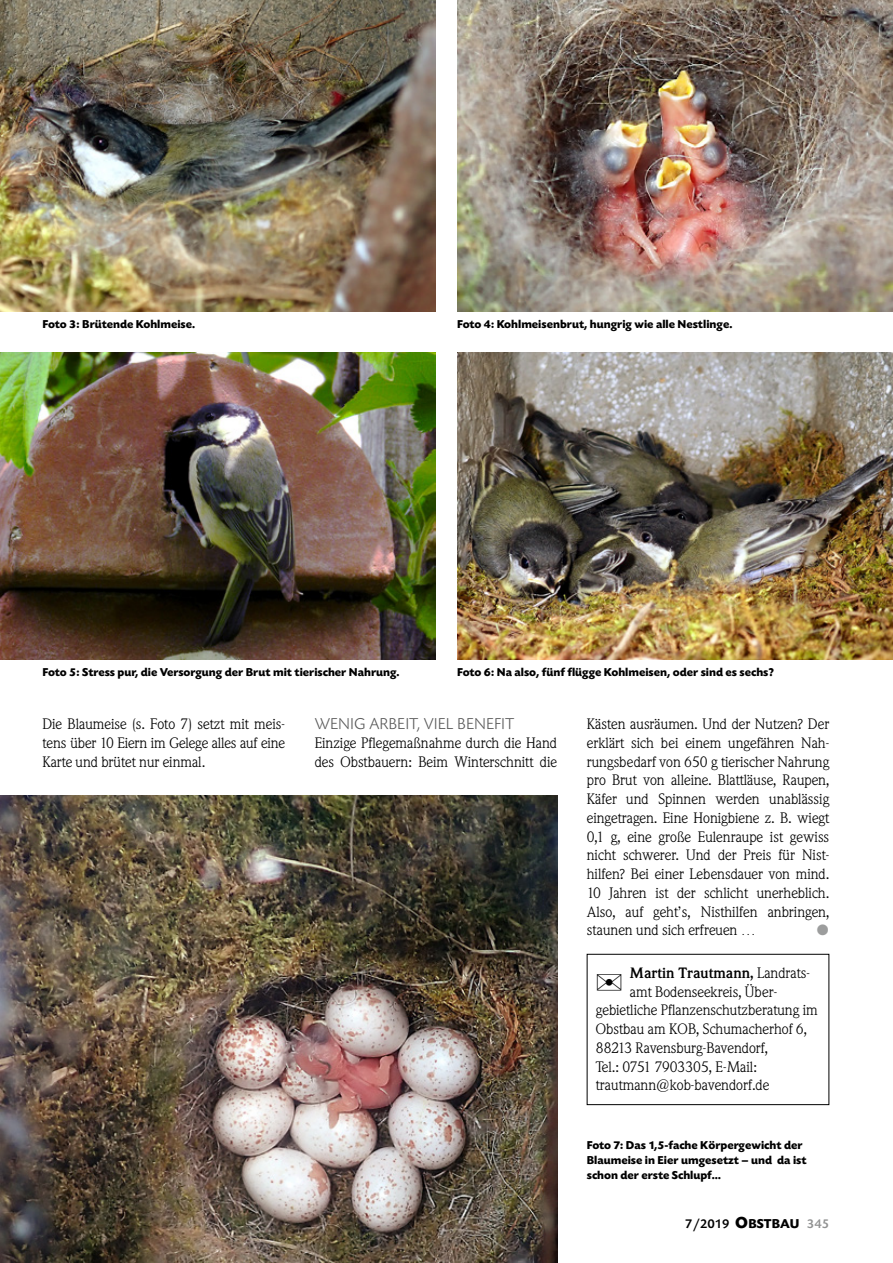
<style>
.page{position:relative;width:893px;height:1263px;background:#fff}
.page>*{position:absolute;margin:0;border:0;box-sizing:border-box;transform-origin:0 0}
.t1{font:300 16.5px "Today SB";color:#565656}
.t2{font:15px/18.8px "Weidemann BQ";color:#000;text-align:justify}
.t3{font:700 15px "Weidemann BQ";color:#000}
.t4{font:15px "Zapf Dingbats ITC";color:#9c9d9d}
.t5{font:500 13.5px "Today SB";color:#000}
.t6{font:700 12px/15px "Today SB";color:#000}
.s1{font-weight:400}
.s2{font-weight:700;font-size:16.8px}
.s3{font-weight:700}
.s4{color:#919292}
</style>
<div class="page">
<div style="left:587px;top:954px;width:242px;height:151px;border:1px solid #000"></div>
<img style="left:0;top:0;width:436px;height:311px">
<img style="left:0;top:353px;width:435px;height:306px">
<img style="left:457px;top:0;width:436px;height:311px">
<img style="left:457px;top:353px;width:436px;height:306px">
<img style="left:0;top:795px;width:557px;height:468px">
<p class="t6" style="left:43px;top:317px;width:154px">Foto 3: Brütende Kohlmeise.</p>
<p class="t6" style="left:457px;top:317px;width:277px">Foto 4: Kohlmeisenbrut, hungrig wie alle Nestlinge.</p>
<p class="t6" style="left:43px;top:664px;width:359px">Foto 5: Stress pur, die Versorgung der Brut mit tierischer Nahrung.</p>
<p class="t6" style="left:457px;top:664px;width:318px">Foto 6: Na also, fünf flügge Kohlmeisen, oder sind es sechs?</p>
<p class="t2" style="left:43px;top:715px;width:244px">Die Blaumeise (s. Foto 7) setzt mit meis&shy;tens über 10 Eiern im Gelege alles auf eine Karte und brütet nur einmal.</p>
<p class="t1" style="left:315px;top:715px;width:201px">WENIG ARBEIT, VIEL BENEFIT</p>
<p class="t2" style="left:315px;top:734px;width:244px">Einzige Pflegemaßnahme durch die Hand des Obstbauern: Beim Winterschnitt die</p>
<p class="t2" style="left:587px;top:715px;width:244px">Kästen ausräumen. Und der Nutzen? Der erklärt sich bei einem ungefähren Nah&shy;rungsbedarf von 650 g tierischer Nahrung pro Brut von alleine. Blattläuse, Raupen, Käfer und Spinnen werden unablässig eingetragen. Eine Honigbiene z. B. wiegt 0,1 g, eine große Eulenraupe ist gewiss nicht schwerer. Und der Preis für Nist&shy;hilfen? Bei einer Lebensdauer von mind.<br>10 Jahren ist der schlicht unerheblich.<br>Also, auf geht’s, Nisthilfen anbringen, staunen und sich erfreuen …</p>
<p class="t4" style="left:817px;top:923px;width:13px">●</p>
<p class="t3" style="left:630px;top:964px;width:181px">Martin Trautmann, <span class="s1">Landrats-</span></p>
<p class="t2" style="left:630px;top:982px;width:148px">amt Bodenseekreis, Über-</p>
<p class="t2" style="left:596px;top:1001px;width:223px">gebietliche Pflanzenschutzberatung im</p>
<p class="t2" style="left:596px;top:1020px;width:212px">Obstbau am KOB, Schumacherhof 6,</p>
<p class="t2" style="left:596px;top:1039px;width:174px">88213 Ravensburg-Bavendorf,</p>
<p class="t2" style="left:596px;top:1057px;width:163px">Tel.: 0751 7903305, E-Mail:</p>
<p class="t2" style="left:596px;top:1076px;width:175px">trautmann@kob-bavendorf.de</p>
<p class="t6" style="left:587px;top:1138px;width:221px">Foto 7: Das 1,5-fache Körpergewicht der<br>Blaumeise in Eier umgesetzt – und da ist schon der erste Schlupf…</p>
<p class="t5" style="left:685px;top:1217px;width:145px">7/2019 <span class="s2">O</span><span class="s3">BSTBAU</span> <span class="s4">345</span></p>
</div>
